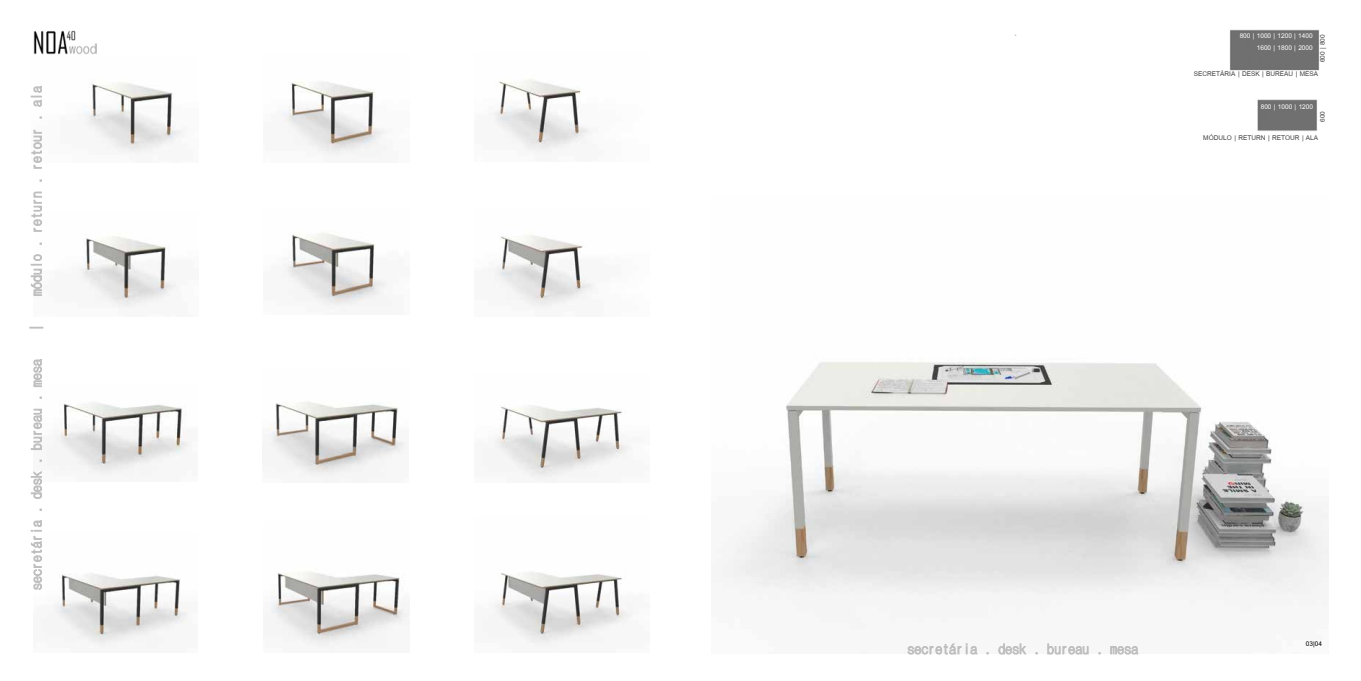
<style>
.page{position:relative;width:1361px;height:681px;background:#fff}
.page>*{position:absolute;margin:0;border:0;box-sizing:border-box;transform-origin:0 0}
.t1{font:14.1px "Dotum Che";letter-spacing:-.005em;color:#bfbfbf}
.t2{font:14px "Dotum Che";letter-spacing:-.005em;color:#bfbfbf}
.t3{font:10px "Browallia New";color:#404040}
.t4{font:10px/12px "Browallia New";color:#fff;text-align:right}
.t5{font:10px "Browallia New";color:#000}
</style>
<div class="page">
<img style="left:1257px;top:99px;width:60px;height:32px">
<img style="left:1230px;top:29px;width:89px;height:42px">
<img style="left:722px;top:362px;width:607px;height:238px">
<img style="left:494px;top:405px;width:136px;height:75px">
<img style="left:494px;top:572px;width:138px;height:74px">
<img style="left:495px;top:235px;width:98px;height:73px">
<img style="left:494px;top:79px;width:97px;height:73px">
<img style="left:282px;top:82px;width:104px;height:74px">
<img style="left:271px;top:571px;width:138px;height:76px">
<img style="left:269px;top:402px;width:137px;height:75px">
<img style="left:286px;top:232px;width:101px;height:75px">
<img style="left:54px;top:573px;width:133px;height:74px">
<img style="left:56px;top:403px;width:133px;height:72px">
<img style="left:81px;top:233px;width:95px;height:74px">
<img style="left:83px;top:82px;width:99px;height:72px">
<img style="left:34px;top:30px;width:62px;height:24px">
<h2 class="t2" style="left:29px;top:296px;width:211px;rotate:-90deg">módulo . return . retour . ala</h2>
<h2 class="t2" style="left:29px;top:331px;width:9px;rotate:-90deg">|</h2>
<h2 class="t2" style="left:29px;top:590px;width:232px;rotate:-90deg">secretária . desk . bureau . mesa</h2>
<h2 class="t2" style="left:1012px;top:24px;width:9px">.</h2>
<p class="t4" style="left:1239px;top:29px;width:75px">800 | 1000 | 1200 | 1400<br>1600 | 1800 | 2000</p>
<p class="t3" style="left:1316px;top:62px;width:29px;rotate:-90deg">600 | 800</p>
<p class="t3" style="left:1194px;top:67px;width:126px">SECRETÁRIA | DESK | BUREAU | MESA</p>
<p class="t4" style="left:1260px;top:100px;width:54px">800 | 1000 | 1200</p>
<p class="t3" style="left:1316px;top:122px;width:12px;rotate:-90deg">600</p>
<p class="t3" style="left:1203px;top:131px;width:116px">MÓDULO | RETURN | RETOUR | ALA</p>
<h1 class="t1" style="left:907px;top:641px;width:232px">secretária . desk . bureau . mesa</h1>
<p class="t5" style="left:1306px;top:637px;width:18px">03|04</p>
</div>
